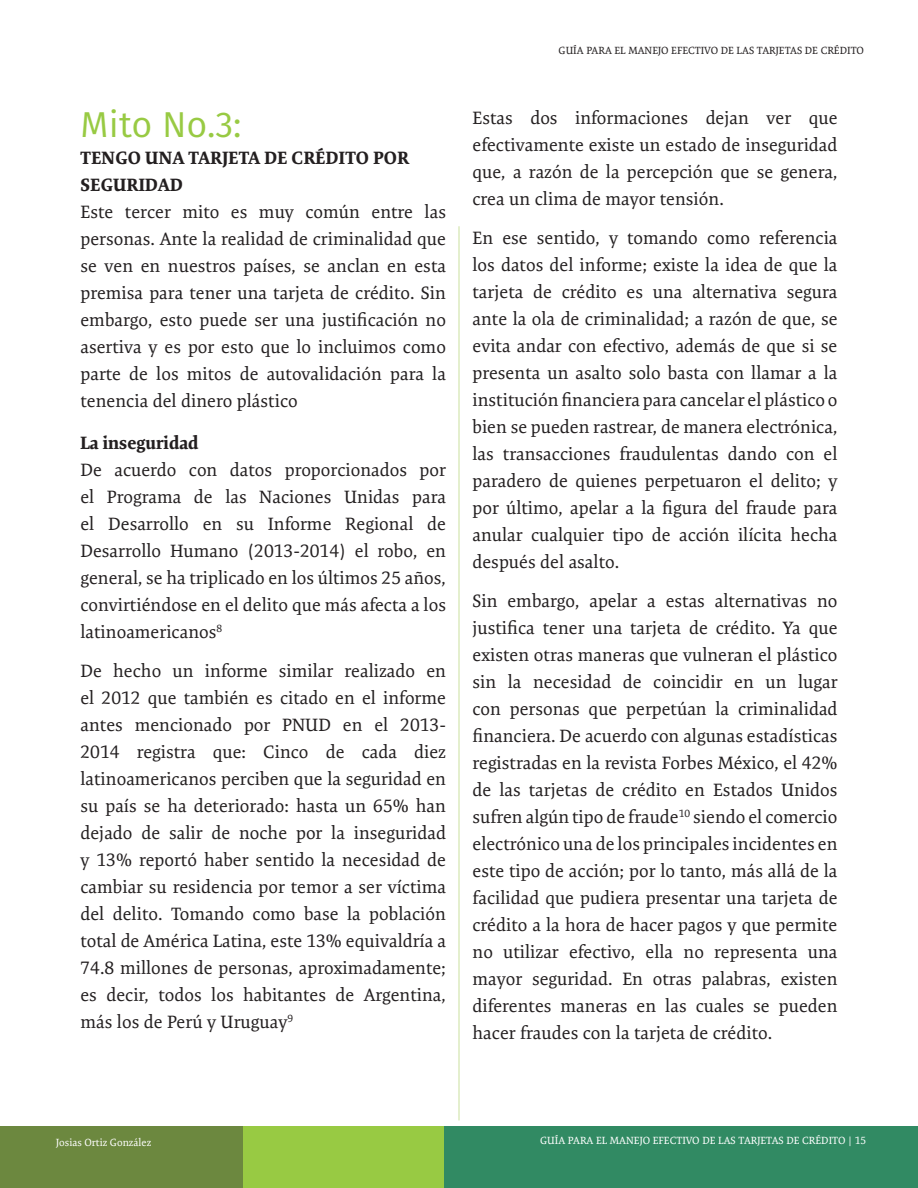
<style>
.page{position:relative;width:918px;height:1188px;background:#fff}
.page>*{position:absolute;margin:0;border:0;box-sizing:border-box;transform-origin:0 0}
.t1{font:36px "Fira Sans";color:#98ca43}
.t2{font:18px/27px "Expo Serif Pro";color:#231f20;text-align:justify}
.t3{font:700 18px/27px "Expo Serif Pro";letter-spacing:.02em;color:#231f20}
.t4{font:700 18px "Expo Serif Pro";color:#231f20}
.t5{font:10.5px "Expo Serif Pro";color:#fff}
.t6{font:10.5px "Expo Serif Pro";color:#231f20}
</style>
<div class="page">
<hr style="left:459px;top:226px;width:1px;height:894px;background:#cae19f">
<div style="left:0;top:1127px;width:487px;height:61px;background:#6c883f"></div>
<div style="left:243px;top:1127px;width:545px;height:61px;background:#98ca43"></div>
<div style="left:445px;top:1127px;width:473px;height:61px;background:#318a63"></div>
<h1 class="t1" style="left:80px;top:99px;width:163px">Mito No.3:</h1>
<p class="t3" style="left:81px;top:144px;width:330px">TENGO UNA TARJETA DE CRÉDITO POR<br>SEGURIDAD</p>
<p class="t2" style="left:80px;top:198px;width:367px">Este tercer mito es muy común entre las personas. Ante la realidad de criminalidad que se ven en nuestros países, se anclan en esta premisa para tener una tarjeta de crédito. Sin embargo, esto puede ser una justificación no asertiva y es por esto que lo incluimos como parte de los mitos de autovalidación para la tenencia del dinero plástico</p>
<p class="t4" style="left:80px;top:432px;width:120px">La inseguridad</p>
<p class="t2" style="left:80px;top:456px;width:367px">De acuerdo con datos proporcionados por el Programa de las Naciones Unidas para el Desarrollo en su Informe Regional de Desarrollo Humano (2013-2014) el robo, en general, se ha triplicado en los últimos 25 años, convirtiéndose en el delito que más afecta a los latinoamericanos<sup>8</sup></p>
<p class="t2" style="left:80px;top:657px;width:367px">De hecho un informe similar realizado en el 2012 que también es citado en el informe antes mencionado por PNUD en el 2013- 2014 registra que: Cinco de cada diez latinoamericanos perciben que la seguridad en su país se ha deteriorado: hasta un 65% han dejado de salir de noche por la inseguridad y 13% reportó haber sentido la necesidad de cambiar su residencia por temor a ser víctima del delito. Tomando como base la población total de América Latina, este 13% equivaldría a 74.8 millones de personas, aproximadamente; es decir, todos los habitantes de Argentina, más los de Perú y Uruguay<sup>9</sup></p>
<p class="t6" style="left:559px;top:44px;width:307px">GUÍA PARA EL MANEJO EFECTIVO DE LAS TARJETAS DE CRÉDITO</p>
<p class="t2" style="left:472px;top:105px;width:367px">Estas dos informaciones dejan ver que efectivamente existe un estado de inseguridad que, a razón de la percepción que se genera, crea un clima de mayor tensión.</p>
<p class="t2" style="left:472px;top:225px;width:367px">En ese sentido, y tomando como referencia los datos del informe; existe la idea de que la tarjeta de crédito es una alternativa segura ante la ola de criminalidad; a razón de que, se evita andar con efectivo, además de que si se presenta un asalto solo basta con llamar a la institución financiera para cancelar el plástico o bien se pueden rastrear, de manera electrónica, las transacciones fraudulentas dando con el paradero de quienes perpetuaron el delito; y por último, apelar a la figura del fraude para anular cualquier tipo de acción ilícita hecha después del asalto.</p>
<p class="t2" style="left:472px;top:588px;width:367px">Sin embargo, apelar a estas alternativas no justifica tener una tarjeta de crédito. Ya que existen otras maneras que vulneran el plástico sin la necesidad de coincidir en un lugar con personas que perpetúan la criminalidad financiera. De acuerdo con algunas estadísticas registradas en la revista Forbes México, el 42% de las tarjetas de crédito en Estados Unidos sufren algún tipo de fraude<sup>10</sup> siendo el comercio electrónico una de los principales incidentes en este tipo de acción; por lo tanto, más allá de la facilidad que pudiera presentar una tarjeta de crédito a la hora de hacer pagos y que permite no utilizar efectivo, ella no representa una mayor seguridad. En otras palabras, existen diferentes maneras en las cuales se pueden hacer fraudes con la tarjeta de crédito.</p>
<p class="t5" style="left:56px;top:1136px;width:97px">Josias Ortiz González</p>
<p class="t5" style="left:540px;top:1134px;width:328px">GUÍA PARA EL MANEJO EFECTIVO DE LAS TARJETAS DE CRÉDITO | 15</p>
</div>
